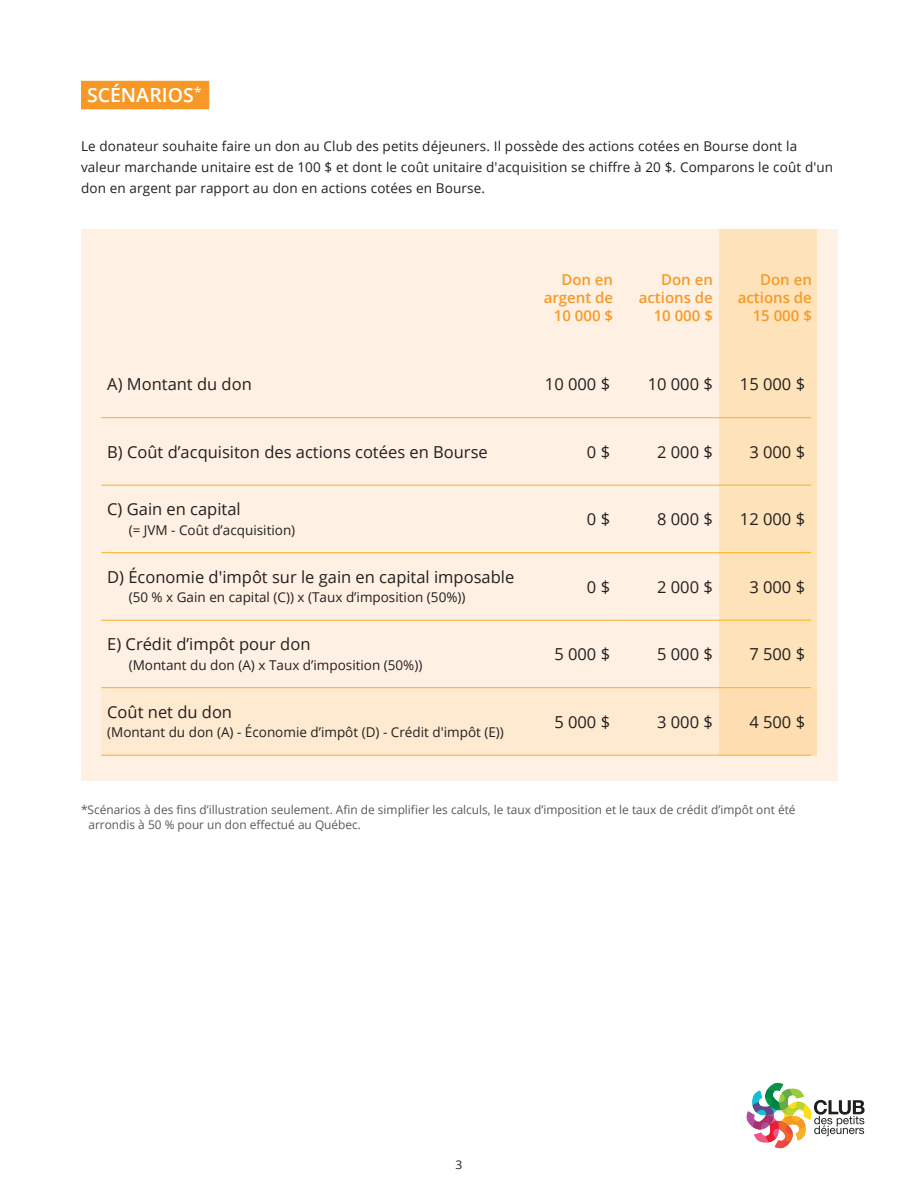
<style>
.page{position:relative;width:918px;height:1188px;background:#fff}
.page>*{position:absolute;margin:0;border:0;box-sizing:border-box;transform-origin:0 0}
.t1{font:600 19.5px "Open Sans";color:#fff}
.t2{font:16.5px "Open Sans";color:#221f1f}
.t3{font:600 15px/18px "Open Sans";color:#f89927;text-align:right}
.t4{font:13.5px/21px "Open Sans";letter-spacing:.01em;color:#221f1f}
.t5{font:12px/15px "Open Sans";color:#57585a}
.t6{font:12px "Open Sans";color:#221f1f}
</style>
<div class="page">
<svg style="left:747px;top:1083px;width:118px;height:65px"></svg>
<div style="left:81px;top:229px;width:756px;height:552px;background:#fef1e3"></div>
<div style="left:101px;top:688px;width:716px;height:68px;background:#fee9d1"></div>
<div style="left:719px;top:229px;width:98px;height:527px;background:#fee2ba"></div>
<div style="left:81px;top:81px;width:128px;height:28px;background:#f89927"></div>
<hr style="left:101px;top:417px;width:422px;height:1px;background:#fbaf25">
<hr style="left:523px;top:417px;width:93px;height:1px;background:#fbaf25">
<hr style="left:616px;top:417px;width:103px;height:1px;background:#fbaf25">
<hr style="left:719px;top:417px;width:92px;height:1px;background:#fbaf25">
<hr style="left:101px;top:485px;width:422px;height:1px;background:#fbaf25">
<hr style="left:523px;top:485px;width:93px;height:1px;background:#fbaf25">
<hr style="left:616px;top:485px;width:103px;height:1px;background:#fbaf25">
<hr style="left:719px;top:485px;width:92px;height:1px;background:#fbaf25">
<hr style="left:101px;top:552px;width:422px;height:1px;background:#fbaf25">
<hr style="left:523px;top:552px;width:93px;height:1px;background:#fbaf25">
<hr style="left:616px;top:552px;width:103px;height:1px;background:#fbaf25">
<hr style="left:719px;top:552px;width:92px;height:1px;background:#fbaf25">
<hr style="left:101px;top:620px;width:422px;height:1px;background:#fbaf25">
<hr style="left:523px;top:620px;width:93px;height:1px;background:#fbaf25">
<hr style="left:616px;top:620px;width:103px;height:1px;background:#fbaf25">
<hr style="left:719px;top:620px;width:92px;height:1px;background:#fbaf25">
<hr style="left:101px;top:687px;width:422px;height:1px;background:#fbaf25">
<hr style="left:523px;top:687px;width:93px;height:1px;background:#fbaf25">
<hr style="left:616px;top:687px;width:103px;height:1px;background:#fbaf25">
<hr style="left:719px;top:687px;width:92px;height:1px;background:#fbaf25">
<hr style="left:101px;top:755px;width:422px;height:1px;background:#fbaf25">
<hr style="left:523px;top:755px;width:93px;height:1px;background:#fbaf25">
<hr style="left:616px;top:755px;width:103px;height:1px;background:#fbaf25">
<hr style="left:719px;top:755px;width:92px;height:1px;background:#fbaf25">
<h1 class="t1" style="left:87px;top:87px;width:116px">SCÉNARIOS<sup>*</sup></h1>
<p class="t4" style="left:81px;top:137px;width:754px">Le donateur souhaite faire un don au Club des petits déjeuners. Il possède des actions cotées en Bourse dont la valeur marchande unitaire est de 100 $ et dont le coût unitaire d'acquisition se chiffre à 20 $. Comparons le coût d'un don en argent par rapport au don en actions cotées en Bourse.</p>
<p class="t3" style="left:544px;top:272px;width:71px">Don en argent de<br>10 000 $</p>
<p class="t3" style="left:639px;top:272px;width:76px">Don en actions de<br>10 000 $</p>
<p class="t3" style="left:738px;top:272px;width:76px">Don en actions de<br>15 000 $</p>
<p class="t2" style="left:107px;top:378px;width:146px">A) Montant du don</p>
<p class="t2" style="left:545px;top:378px;width:67px">10 000 $</p>
<p class="t2" style="left:648px;top:378px;width:67px">10 000 $</p>
<p class="t2" style="left:740px;top:373px;width:67px">15 000 $</p>
<p class="t2" style="left:107px;top:445px;width:382px">B) Coût d’acquisiton des actions cotées en Bourse</p>
<p class="t2" style="left:587px;top:445px;width:25px">0 $</p>
<p class="t2" style="left:657px;top:445px;width:57px">2 000 $</p>
<p class="t2" style="left:749px;top:445px;width:57px">3 000 $</p>
<p class="t2" style="left:107px;top:503px;width:135px">C) Gain en capital</p>
<p class="t4" style="left:129px;top:521px;width:168px">(= JVM - Coût d’acquisition)</p>
<p class="t2" style="left:107px;top:570px;width:409px">D) Économie d'impôt sur le gain en capital imposable</p>
<p class="t4" style="left:129px;top:588px;width:338px">(50 % x Gain en capital (C)) x (Taux d’imposition (50%))</p>
<p class="t2" style="left:107px;top:638px;width:205px">E) Crédit d’impôt pour don</p>
<p class="t4" style="left:129px;top:656px;width:295px">(Montant du don (A) x Taux d’imposition (50%))</p>
<p class="t2" style="left:107px;top:705px;width:126px">Coût net du don</p>
<p class="t4" style="left:107px;top:723px;width:398px">(Montant du don (A) - Économie d’impôt (D) - Crédit d'impôt (E))</p>
<p class="t2" style="left:587px;top:513px;width:25px">0 $</p>
<p class="t2" style="left:657px;top:513px;width:57px">8 000 $</p>
<p class="t2" style="left:740px;top:513px;width:67px">12 000 $</p>
<p class="t2" style="left:587px;top:580px;width:25px">0 $</p>
<p class="t2" style="left:657px;top:580px;width:57px">2 000 $</p>
<p class="t2" style="left:749px;top:580px;width:57px">3 000 $</p>
<p class="t2" style="left:554px;top:648px;width:57px">5 000 $</p>
<p class="t2" style="left:657px;top:648px;width:57px">5 000 $</p>
<p class="t2" style="left:749px;top:648px;width:57px">7 500 $</p>
<p class="t2" style="left:554px;top:715px;width:57px">5 000 $</p>
<p class="t2" style="left:657px;top:715px;width:57px">3 000 $</p>
<p class="t2" style="left:749px;top:715px;width:57px">4 500 $</p>
<p class="t5" style="left:88px;top:803px;width:709px;text-indent:-7px">*Scénarios à des fins d’illustration seulement. Afin de simplifier les calculs, le taux d’imposition et le taux de crédit d’impôt ont été arrondis à 50 % pour un don effectué au Québec.</p>
<p class="t6" style="left:456px;top:1160px;width:8px">3</p>
</div>
